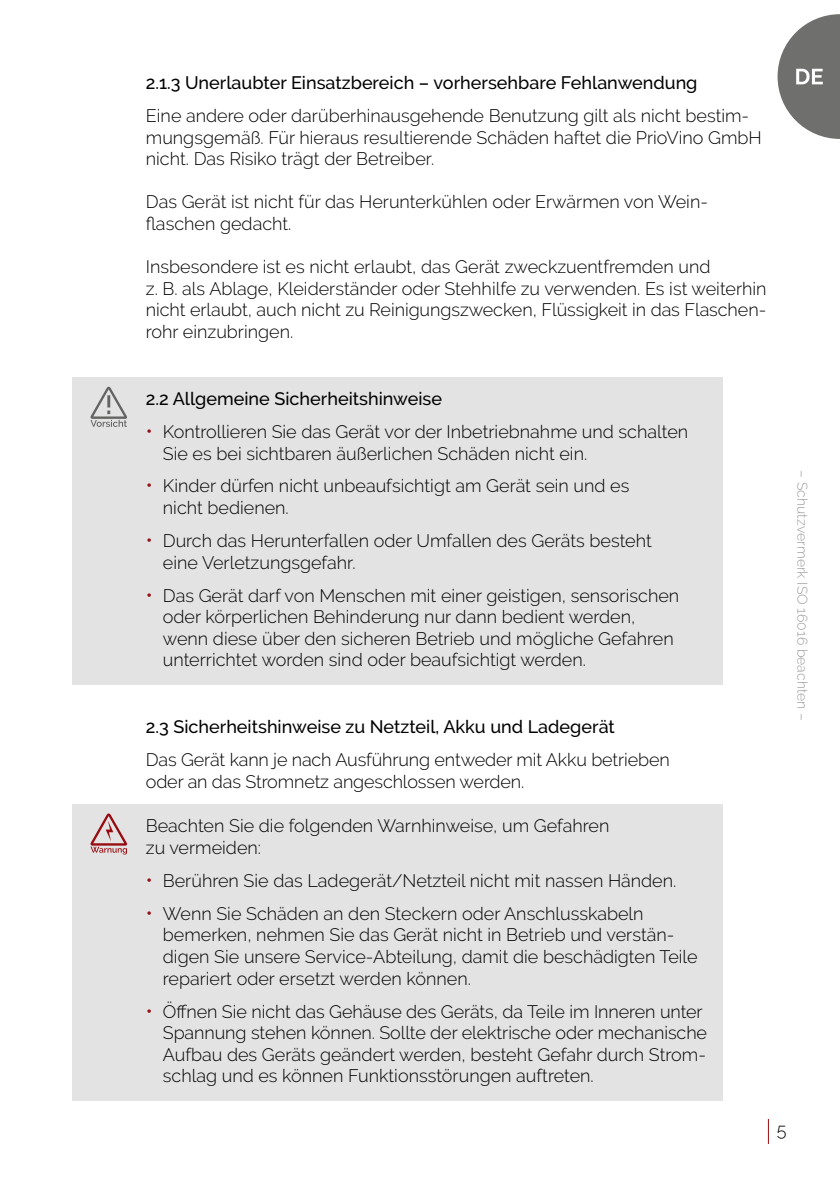
<style>
.page{position:relative;width:840px;height:1191px;background:#fff}
.page>*{position:absolute;margin:0;border:0;box-sizing:border-box;transform-origin:0 0}
.t1{font:300 18px/21.6px "Raleway";color:#000}
.t2{font:500 18px "Raleway";color:#000}
.t3{font:300 14px "Raleway";color:#9c9d9d}
.s1{font-size:20px;color:#970c11}
</style>
<div class="page">
<div style="left:72px;top:804px;width:650px;height:296px;background:#e3e3e3"></div>
<svg style="left:90px;top:813px;width:37px;height:41px"></svg>
<div style="left:72px;top:377px;width:650px;height:308px;background:#e3e3e3"></div>
<svg style="left:90px;top:387px;width:37px;height:40px"></svg>
<svg style="left:767px;top:1119px;width:1px;height:24px"></svg>
<svg style="left:777px;top:14px;width:62px;height:125px"></svg>
<p class="t2" style="left:146px;top:72px;width:553px">2.1.3 Unerlaubter Einsatzbereich – vorhersehbare Fehlanwendung</p>
<p class="t1" style="left:146px;top:105px;width:617px">Eine andere oder darüberhinausgehende Benutzung gilt als nicht bestim&shy;mungsgemäß. Für hieraus resultierende Schäden haftet die PrioVino GmbH nicht. Das Risiko trägt der Betreiber.</p>
<p class="t1" style="left:146px;top:191px;width:561px">Das Gerät ist nicht für das Herunterkühlen oder Erwärmen von Wein&shy;flaschen gedacht.</p>
<p class="t1" style="left:146px;top:256px;width:622px">Insbesondere ist es nicht erlaubt, das Gerät zweckzuentfremden und<br>z. B. als Ablage, Kleiderständer oder Stehhilfe zu verwenden. Es ist weiterhin nicht erlaubt, auch nicht zu Reinigungszwecken, Flüssigkeit in das Flaschen&shy;rohr einzubringen.</p>
<p class="t2" style="left:146px;top:388px;width:297px">2.2 Allgemeine Sicherheitshinweise</p>
<p class="t1" style="left:163px;top:421px;width:526px;text-indent:-17px"><span class="s1">•</span> Kontrollieren Sie das Gerät vor der Inbetriebnahme und schalten<br>Sie es bei sichtbaren äußerlichen Schäden nicht ein.</p>
<p class="t1" style="left:163px;top:475px;width:468px;text-indent:-17px"><span class="s1">•</span> Kinder dürfen nicht unbeaufsichtigt am Gerät sein und es nicht bedienen.</p>
<p class="t1" style="left:163px;top:530px;width:490px;text-indent:-17px"><span class="s1">•</span> Durch das Herunterfallen oder Umfallen des Geräts besteht eine Verletzungsgefahr.</p>
<p class="t1" style="left:163px;top:584px;width:517px;text-indent:-17px"><span class="s1">•</span> Das Gerät darf von Menschen mit einer geistigen, sensorischen oder körperlichen Behinderung nur dann bedient werden, wenn diese über den sicheren Betrieb und mögliche Gefahren unterrichtet worden sind oder beaufsichtigt werden.</p>
<p class="t2" style="left:146px;top:716px;width:470px">2.3 Sicherheitshinweise zu Netzteil, Akku und Ladegerät</p>
<p class="t1" style="left:146px;top:749px;width:525px">Das Gerät kann je nach Ausführung entweder mit Akku betrieben oder an das Stromnetz angeschlossen werden.</p>
<p class="t1" style="left:146px;top:815px;width:465px">Beachten Sie die folgenden Warnhinweise, um Gefahren zu vermeiden:</p>
<p class="t1" style="left:146px;top:869px;width:531px"><span class="s1">•</span> Berühren Sie das Ladegerät/Netzteil nicht mit nassen Händen.</p>
<p class="t1" style="left:163px;top:902px;width:536px;text-indent:-17px"><span class="s1">•</span> Wenn Sie Schäden an den Steckern oder Anschlusskabeln bemerken, nehmen Sie das Gerät nicht in Betrieb und verstän&shy;digen Sie unsere Service-Abteilung, damit die beschädigten Teile repariert oder ersetzt werden können.</p>
<p class="t1" style="left:163px;top:1000px;width:545px;text-indent:-17px"><span class="s1">•</span> Öffnen Sie nicht das Gehäuse des Geräts, da Teile im Inneren unter Spannung stehen können. Sollte der elektrische oder mechanische Aufbau des Geräts geändert werden, besteht Gefahr durch Strom&shy;schlag und es können Funktionsstörungen auftreten.</p>
<p class="t3" style="left:810px;top:470px;width:251px;rotate:90deg">– Schutzvermerk ISO 16016 beachten –</p>
<p class="t1" style="left:776px;top:1118px;width:11px">5</p>
</div>
